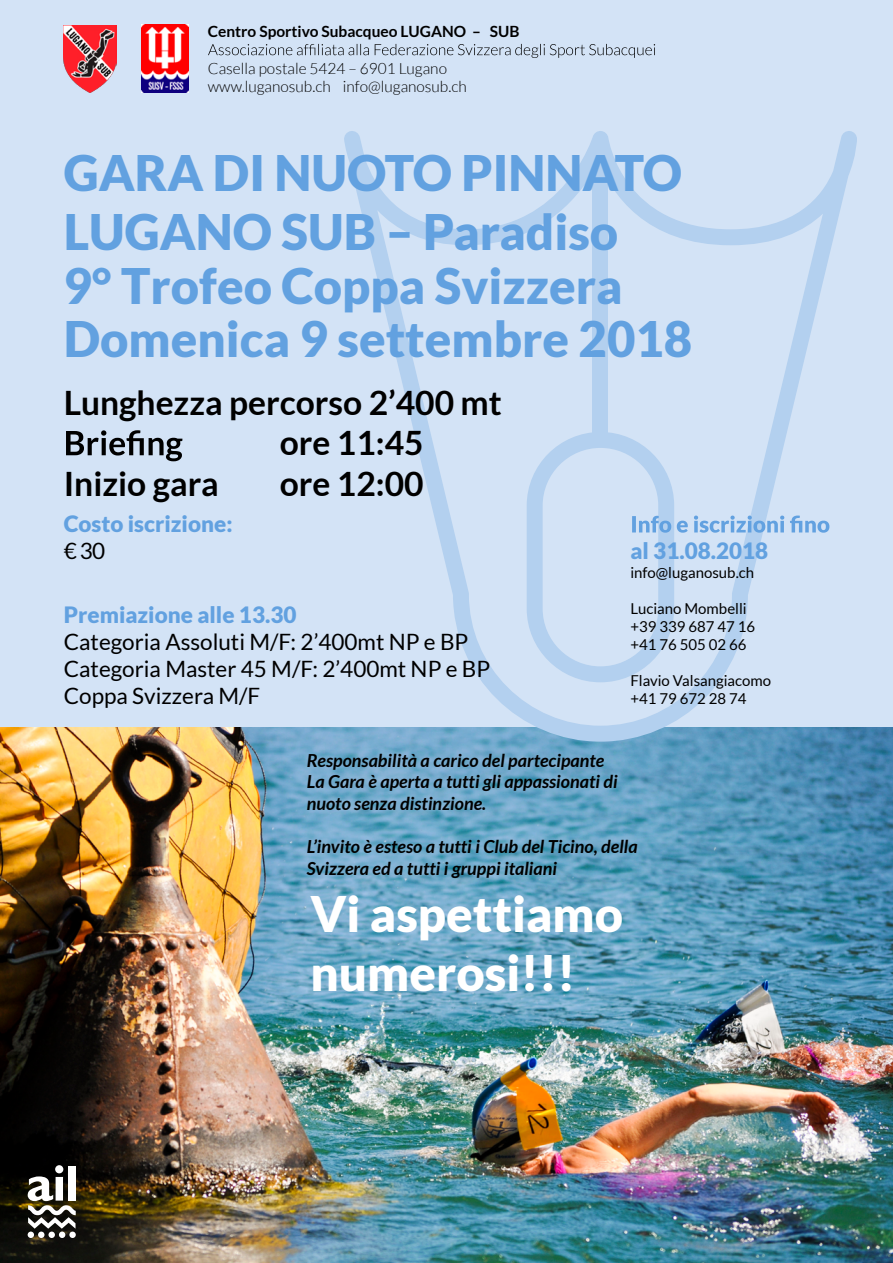
<style>
.page{position:relative;width:893px;height:1263px;background:#fff}
.page>*{position:absolute;margin:0;border:0;box-sizing:border-box;transform-origin:0 0}
.t1{font:900 49.05px/58.8px "Lato";color:#62a1e0}
.t2{font:900 49.05px/58.8px "Lato";color:#fff}
.t3{font:700 33.6px "Lato";color:#000}
.t4{font:22.5px/27px "Lato";color:#000}
.t5{font:900 22.5px "Lato";color:#62a1e0}
.t6{font:italic 700 18px/21.6px "Lato";color:#000}
.t7{font:300 15.45px/18.6px "Lato";color:#000}
.t8{font:700 15.45px "Lato";color:#000}
.t9{font:15px/18px "Lato";color:#000}
</style>
<div class="page">
<div style="left:0;top:0;width:893px;height:727px;background:#d3e3f6"></div>
<img style="left:0;top:727px;width:893px;height:536px">
<svg style="left:344px;top:131px;width:513px;height:611px"></svg>
<div style="left:592px;top:139px;width:16px;height:301px;background:#b3d0ef"></div>
<img style="left:142px;top:24px;width:46px;height:68px">
<svg style="left:208px;top:44px;width:447px;height:14px"></svg>
<svg style="left:66px;top:430px;width:116px;height:31px"></svg>
<div style="left:28px;top:1231px;width:6px;height:7px;background:#fff;border-radius:50%"></div>
<div style="left:38px;top:1231px;width:7px;height:7px;background:#fff;border-radius:50%"></div>
<div style="left:48px;top:1231px;width:7px;height:7px;background:#fff;border-radius:50%"></div>
<div style="left:59px;top:1231px;width:6px;height:7px;background:#fff;border-radius:50%"></div>
<div style="left:69px;top:1231px;width:7px;height:7px;background:#fff;border-radius:50%"></div>
<svg style="left:28px;top:1165px;width:48px;height:64px"></svg>
<svg style="left:527px;top:432px;width:302px;height:250px"></svg>
<img style="left:64px;top:26px;width:53px;height:66px">
<p class="t8" style="left:208px;top:22px;width:313px">Centro Sportivo Subacqueo LUGANO – SUB</p>
<p class="t7" style="left:208px;top:59px;width:260px">Casella postale 5424 – 6901 Lugano www.luganosub.ch info@luganosub.ch</p>
<h1 class="t1" style="left:64px;top:143px;width:620px">GARA DI NUOTO PINNATO<br>LUGANO SUB – Paradiso</h1>
<h1 class="t1" style="left:63px;top:256px;width:560px">9° Trofeo Coppa Svizzera</h1>
<h1 class="t1" style="left:64px;top:309px;width:630px">Domenica 9 settembre 2018</h1>
<h2 class="t3" style="left:64px;top:383px;width:440px">Lunghezza percorso 2’400 mt</h2>
<h2 class="t3" style="left:280px;top:424px;width:145px">ore 11:45</h2>
<h2 class="t3" style="left:64px;top:464px;width:156px">Inizio gara</h2>
<h2 class="t3" style="left:280px;top:464px;width:145px">ore 12:00</h2>
<p class="t5" style="left:64px;top:511px;width:170px">Costo iscrizione:</p>
<p class="t4" style="left:64px;top:538px;width:43px">€ 30</p>
<p class="t5" style="left:64px;top:601px;width:234px">Premiazione alle 13.30</p>
<p class="t4" style="left:64px;top:628px;width:428px">Categoria Assoluti M/F: 2’400mt NP e BP<br>Categoria Master 45 M/F: 2’400mt NP e BP<br>Coppa Svizzera M/F</p>
<p class="t5" style="left:630px;top:538px;width:139px">al 31.08.2018</p>
<p class="t9" style="left:630px;top:563px;width:125px">info@luganosub.ch</p>
<p class="t9" style="left:630px;top:599px;width:126px">Luciano Mombelli +39 339 687 47 16 +41 76 505 02 66</p>
<p class="t9" style="left:630px;top:671px;width:142px">Flavio Valsangiacomo +41 79 672 28 74</p>
<p class="t6" style="left:307px;top:750px;width:313px">Responsabilità a carico del partecipante<br>La Gara è aperta a tutti gli appassionati di nuoto senza distinzione.</p>
<p class="t6" style="left:307px;top:836px;width:332px">L’invito è esteso a tutti i Club del Ticino, della<br>Svizzera ed a tutti i gruppi italiani</p>
<h1 class="t2" style="left:310px;top:884px;width:314px">Vi aspettiamo numerosi!!!</h1>
</div>
